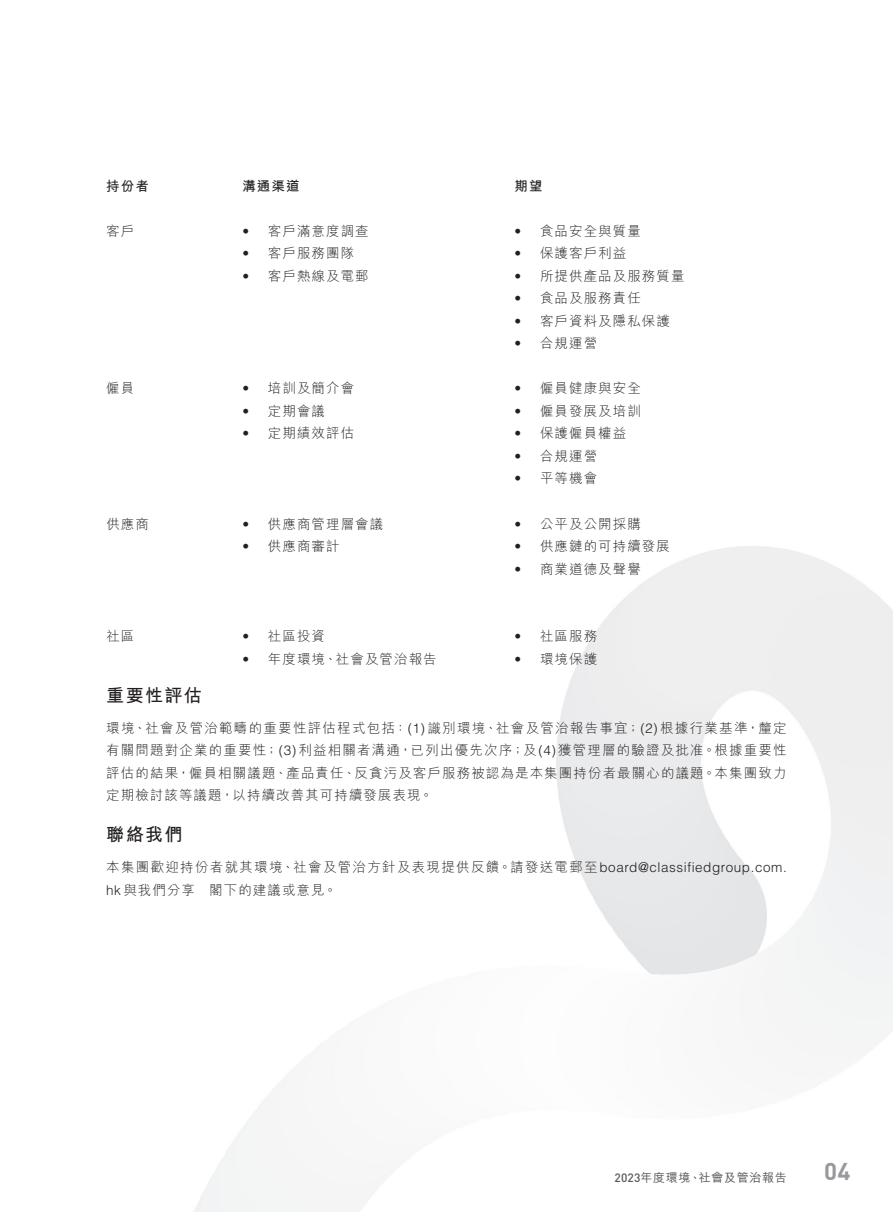
<style>
.page{position:relative;width:893px;height:1212px;background:#fff}
.page>*{position:absolute;margin:0;border:0;box-sizing:border-box;transform-origin:0 0}
.t1{font:700 24px "DIN";color:#97999c}
.t2{font:700 18px "M Hei HK";letter-spacing:.08em;color:#231f20}
.t3{font:300 13.5px/22.5px "M Hei HK";letter-spacing:.08em;color:#231f20;text-align:justify}
.t4{font:300 13.5px "Helvetica LT Std";color:#231f20}
.t5{font:700 13.5px "M Hei HK";letter-spacing:.08em;color:#231f20}
.t6{font:500 12px "M Hei HK";letter-spacing:.055em;color:#57585a}
.s1{font-family:"Helvetica LT Std"}
.s2{font-family:"DIN"}
</style>
<div class="page">
<p class="t5" style="left:106px;top:176px;width:44px">持份者</p>
<p class="t5" style="left:242px;top:176px;width:59px">溝通渠道</p>
<p class="t5" style="left:514px;top:176px;width:30px">期望</p>
<p class="t3" style="left:106px;top:219px;width:30px">客戶</p>
<p class="t4" style="left:242px;top:223px;width:8px">•</p>
<p class="t3" style="left:268px;top:219px;width:102px">客戶滿意度調查</p>
<p class="t4" style="left:514px;top:223px;width:8px">•</p>
<p class="t3" style="left:540px;top:219px;width:102px">食品安全與質量</p>
<p class="t4" style="left:242px;top:245px;width:8px">•</p>
<p class="t3" style="left:268px;top:242px;width:88px">客戶服務團隊</p>
<p class="t4" style="left:514px;top:245px;width:8px">•</p>
<p class="t3" style="left:540px;top:242px;width:88px">保護客戶利益</p>
<p class="t4" style="left:242px;top:268px;width:8px">•</p>
<p class="t3" style="left:268px;top:264px;width:102px">客戶熱線及電郵</p>
<p class="t4" style="left:514px;top:268px;width:8px">•</p>
<p class="t3" style="left:540px;top:264px;width:146px">所提供產品及服務質量</p>
<p class="t4" style="left:514px;top:290px;width:8px">•</p>
<p class="t3" style="left:540px;top:287px;width:102px">食品及服務責任</p>
<p class="t4" style="left:514px;top:313px;width:8px">•</p>
<p class="t3" style="left:540px;top:309px;width:131px">客戶資料及隱私保護</p>
<p class="t4" style="left:514px;top:335px;width:8px">•</p>
<p class="t3" style="left:540px;top:332px;width:59px">合規運營</p>
<p class="t3" style="left:106px;top:377px;width:30px">僱員</p>
<p class="t4" style="left:242px;top:380px;width:8px">•</p>
<p class="t3" style="left:268px;top:377px;width:88px">培訓及簡介會</p>
<p class="t4" style="left:515px;top:380px;width:8px">•</p>
<p class="t3" style="left:540px;top:377px;width:102px">僱員健康與安全</p>
<p class="t4" style="left:242px;top:403px;width:8px">•</p>
<p class="t3" style="left:268px;top:399px;width:59px">定期會議</p>
<p class="t4" style="left:515px;top:403px;width:8px">•</p>
<p class="t3" style="left:540px;top:400px;width:102px">僱員發展及培訓</p>
<p class="t4" style="left:242px;top:425px;width:8px">•</p>
<p class="t3" style="left:268px;top:422px;width:88px">定期績效評估</p>
<p class="t4" style="left:515px;top:425px;width:8px">•</p>
<p class="t3" style="left:540px;top:422px;width:88px">保護僱員權益</p>
<p class="t4" style="left:515px;top:448px;width:8px">•</p>
<p class="t3" style="left:540px;top:445px;width:59px">合規運營</p>
<p class="t4" style="left:515px;top:470px;width:8px">•</p>
<p class="t3" style="left:540px;top:467px;width:59px">平等機會</p>
<p class="t3" style="left:106px;top:512px;width:44px">供應商</p>
<p class="t4" style="left:242px;top:515px;width:8px">•</p>
<p class="t3" style="left:268px;top:512px;width:117px">供應商管理層會議</p>
<p class="t4" style="left:515px;top:515px;width:8px">•</p>
<p class="t3" style="left:540px;top:512px;width:102px">公平及公開採購</p>
<p class="t4" style="left:242px;top:538px;width:8px">•</p>
<p class="t3" style="left:268px;top:535px;width:73px">供應商審計</p>
<p class="t4" style="left:515px;top:538px;width:8px">•</p>
<p class="t3" style="left:540px;top:535px;width:131px">供應鏈的可持續發展</p>
<p class="t4" style="left:515px;top:560px;width:8px">•</p>
<p class="t3" style="left:540px;top:557px;width:102px">商業道德及聲譽</p>
<p class="t3" style="left:106px;top:625px;width:30px">社區</p>
<p class="t4" style="left:242px;top:628px;width:8px">•</p>
<p class="t3" style="left:268px;top:625px;width:59px">社區投資</p>
<p class="t4" style="left:515px;top:628px;width:8px">•</p>
<p class="t3" style="left:540px;top:625px;width:59px">社區服務</p>
<p class="t4" style="left:242px;top:650px;width:8px">•</p>
<p class="t3" style="left:268px;top:647px;width:170px">年度環境、社會及管治報告</p>
<p class="t4" style="left:515px;top:650px;width:8px">•</p>
<p class="t3" style="left:540px;top:647px;width:59px">環境保護</p>
<h2 class="t2" style="left:106px;top:682px;width:97px">重要性評估</h2>
<p class="t3" style="left:106px;top:716px;width:682px">環境、社會及管治範疇的重要性評估程式包括： <span class="s1">)1(</span> 識別環境、社會及管治報告事宜；<span class="s1">( )2</span> 根據行業基準，釐定有關問題對企業的重要性；<span class="s1">( )3</span> 利益相關者溝通，已列出優先次序；及 <span class="s1">)4(</span> 獲管理層的驗證及批准。根據重要性評估的結果，僱員相關議題、產品責任、反貪污及客戶服務被認為是本集團持份者最關心的議題。本集團致力定期檢討該等議題，以持續改善其可持續發展表現。</p>
<h2 class="t2" style="left:106px;top:821px;width:78px">聯絡我們</h2>
<p class="t3" style="left:209px;top:856px;width:579px;text-indent:-103px">本集團歡迎持份者就其環境、社會及管治方針及表現提供反饋。請發送電郵至<span class="s1">board@classifiedgroup.com.</span>閣下的建議或意見。</p>
<p class="t3" style="left:106px;top:878px;width:90px"><span class="s1">hk</span>與我們分享</p>
<p class="t6" style="left:699px;top:1169px;width:90px">社會及管治報告</p>
<p class="t6" style="left:615px;top:1169px;width:88px"><span class="s2">2023</span>年度環境、</p>
<h1 class="t1" style="left:824px;top:1155px;width:28px">04</h1>
</div>
